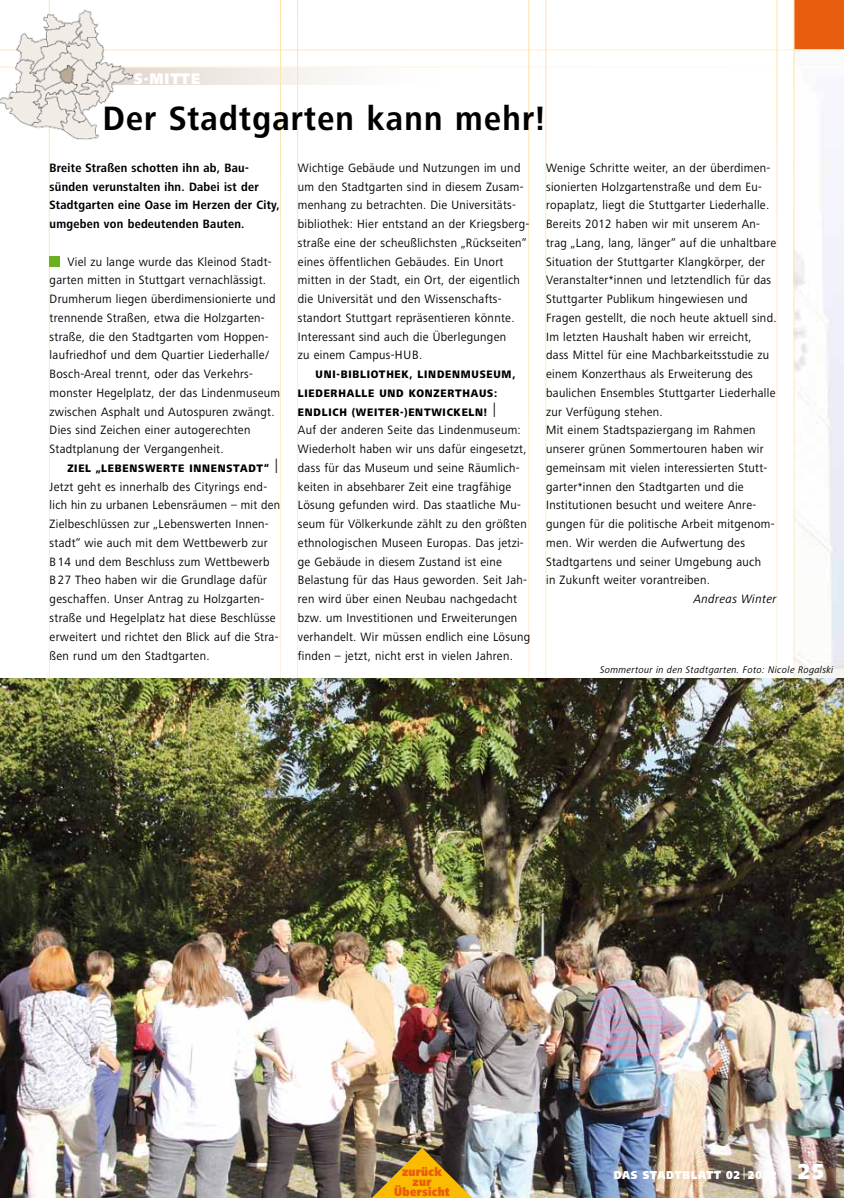
<style>
.page{position:relative;width:844px;height:1198px;background:#fff}
.page>*{position:absolute;margin:0;border:0;box-sizing:border-box;transform-origin:0 0}
.t1{font:700 35px "Frutiger Next LT";letter-spacing:.04em;color:#000;scale:.9 1}
.t2{font:900 16px "Frutiger Next LT";color:#fff;scale:.85 1}
.t3{font:12.5px/18.8px "Frutiger Next LT";letter-spacing:.025em;color:#000;scale:.95 1}
.t4{font:700 12.5px/18.8px "Frutiger Next LT";letter-spacing:.025em;color:#000;scale:.9 1}
.t5{font:900 12.5px/10px "Frutiger Next LT";letter-spacing:.025em;color:#e95d0f;text-align:center;scale:.85 1}
.t6{font:italic 12.5px "Frutiger Next LT";letter-spacing:.03em;color:#000;scale:.95 1}
.t7{font:900 11.88px "Frutiger Next LT";letter-spacing:.075em;color:#fff;scale:.85 1}
.t8{font:800 11.25px/18.8px "Frutiger Next LT";letter-spacing:.075em;color:#000;scale:.9 1}
.t9{font:italic 10px "Frutiger Next LT";letter-spacing:.03em;color:#000;scale:.95 1}
.s1{font-weight:400;font-size:20px}
.s2{font-weight:400;font-size:17.5px}
.s3{font-size:22.5px}
</style>
<div class="page">
<img style="left:794px;top:51px;width:49px;height:618px">
<div style="left:794px;top:0;width:49px;height:50px;background:#e95d0f"></div>
<svg style="left:134px;top:68px;width:199px;height:16px"></svg>
<hr style="left:0;top:67px;width:843px;height:1px;background:#fff">
<hr style="left:297px;top:0;width:1px;height:1198px;background:#fff">
<hr style="left:280px;top:0;width:1px;height:1198px;background:#fff">
<img style="left:0;top:9px;width:134px;height:131px">
<img style="left:0;top:678px;width:843px;height:520px">
<div style="left:50px;top:256px;width:10px;height:11px;background:#6ab023"></div>
<svg style="left:371px;top:1147px;width:101px;height:51px;background:#ab8a2b"></svg>
<p class="t2" style="left:134px;top:70px;width:78px">S-Mitte</p>
<h1 class="t1" style="left:103px;top:99px;width:492px">Der Stadtgarten kann mehr!</h1>
<p class="t4" style="left:50px;top:158px;width:257px">Breite Straßen schotten ihn ab, Bau&shy;sünden verunstalten ihn. Dabei ist der Stadtgarten eine Oase im Herzen der City, umgeben von bedeutenden Bauten.</p>
<p class="t3" style="left:50px;top:252px;width:244px;text-indent:18px">Viel zu lange wurde das Kleinod Stadt&shy;garten mitten in Stuttgart vernachlässigt.<br>Drumherum liegen überdimensionierte und trennende Straßen, etwa die Holzgarten&shy;straße, die den Stadtgarten vom Hoppen&shy;laufriedhof und dem Quartier Liederhalle/ Bosch-Areal trennt, oder das Verkehrs&shy;monster Hegelplatz, der das Lindenmuseum zwischen Asphalt und Autospuren zwängt.<br>Dies sind Zeichen einer autogerechten Stadtplanung der Vergangenheit.</p>
<p class="t8" style="left:67px;top:459px;width:235px">ZIEL „LEBENSWERTE INNENSTADT“ <span class="s1">l</span></p>
<p class="t3" style="left:50px;top:477px;width:244px">Jetzt geht es innerhalb des Cityrings end&shy;lich hin zu urbanen Lebensräumen – mit den Zielbeschlüssen zur „Lebenswerten Innen&shy;stadt“ wie auch mit dem Wettbewerb zur<br>B 14 und dem Beschluss zum Wettbewerb<br>B 27 Theo haben wir die Grundlage dafür geschaffen. Unser Antrag zu Holzgarten&shy;straße und Hegelplatz hat diese Beschlüsse erweitert und richtet den Blick auf die Stra&shy;ßen rund um den Stadtgarten.</p>
<p class="t3" style="left:298px;top:158px;width:244px">Wichtige Gebäude und Nutzungen im und um den Stadtgarten sind in diesem Zusam&shy;menhang zu betrachten. Die Universitäts&shy;bibliothek: Hier entstand an der Kriegsberg&shy;straße eine der scheußlichsten „Rückseiten“ eines öffentlichen Gebäudes. Ein Unort mitten in der Stadt, ein Ort, der eigentlich die Universität und den Wissenschafts&shy;standort Stuttgart repräsentieren könnte.<br>Interessant sind auch die Überlegungen<br>zu einem Campus-HUB.</p>
<p class="t8" style="left:298px;top:365px;width:243px;text-indent:18px">UNI-BIBLIOTHEK, LINDENMUSEUM,<br>LIEDERHALLE UND KONZERTHAUS:<br>ENDLICH (WEITER-)ENTWICKELN! <span class="s1">l</span></p>
<p class="t3" style="left:298px;top:421px;width:246px">Auf der anderen Seite das Lindenmuseum:<br>Wiederholt haben wir uns dafür eingesetzt, dass für das Museum und seine Räumlich&shy;keiten in absehbarer Zeit eine tragfähige Lösung gefunden wird. Das staatliche Mu&shy;seum für Völkerkunde zählt zu den größten ethnologischen Museen Europas. Das jetzi&shy;ge Gebäude in diesem Zustand ist eine Belastung für das Haus geworden. Seit Jah&shy;ren wird über einen Neubau nachgedacht bzw. um Investitionen und Erweiterungen verhandelt. Wir müssen endlich eine Lösung finden – jetzt, nicht erst in vielen Jahren.</p>
<p class="t3" style="left:546px;top:158px;width:244px">Wenige Schritte weiter, an der überdimen&shy;sionierten Holzgartenstraße und dem Eu&shy;ropaplatz, liegt die Stuttgarter Liederhalle.<br>Bereits 2012 haben wir mit unserem An&shy;trag „Lang, lang, länger“ auf die unhaltbare Situation der Stuttgarter Klangkörper, der Veranstalter*innen und letztendlich für das Stuttgarter Publikum hingewiesen und Fragen gestellt, die noch heute aktuell sind.<br>Im letzten Haushalt haben wir erreicht, dass Mittel für eine Machbarkeitsstudie zu einem Konzerthaus als Erweiterung des baulichen Ensembles Stuttgarter Liederhalle zur Verfügung stehen.<br>Mit einem Stadtspaziergang im Rahmen unserer grünen Sommertouren haben wir gemeinsam mit vielen interessierten Stutt&shy;garter*innen den Stadtgarten und die Institutionen besucht und weitere Anre&shy;gungen für die politische Arbeit mitgenom&shy;men. Wir werden die Aufwertung des Stadtgartens und seiner Umgebung auch<br>in Zukunft weiter vorantreiben.</p>
<p class="t6" style="left:693px;top:592px;width:89px">Andreas Winter</p>
<p class="t9" style="left:600px;top:664px;width:247px">Sommertour in den Stadtgarten. Foto: Nicole Rogalski</p>
<p class="t5" style="left:402px;top:1167px;width:48px">zurück</p>
<p class="t7" style="left:563px;top:1167px;width:28px">DA</p>
<p class="t7" style="left:630px;top:1167px;width:33px">S STADT</p>
<p class="t7" style="left:682px;top:1167px;width:20px">BLATT</p>
<p class="t7" style="left:726px;top:1167px;width:117px">02 <span class="s2">l</span> 2022 <span class="s3">25</span></p>
<p class="t5" style="left:394px;top:1177px;width:67px">zur<br>Übersicht</p>
</div>
